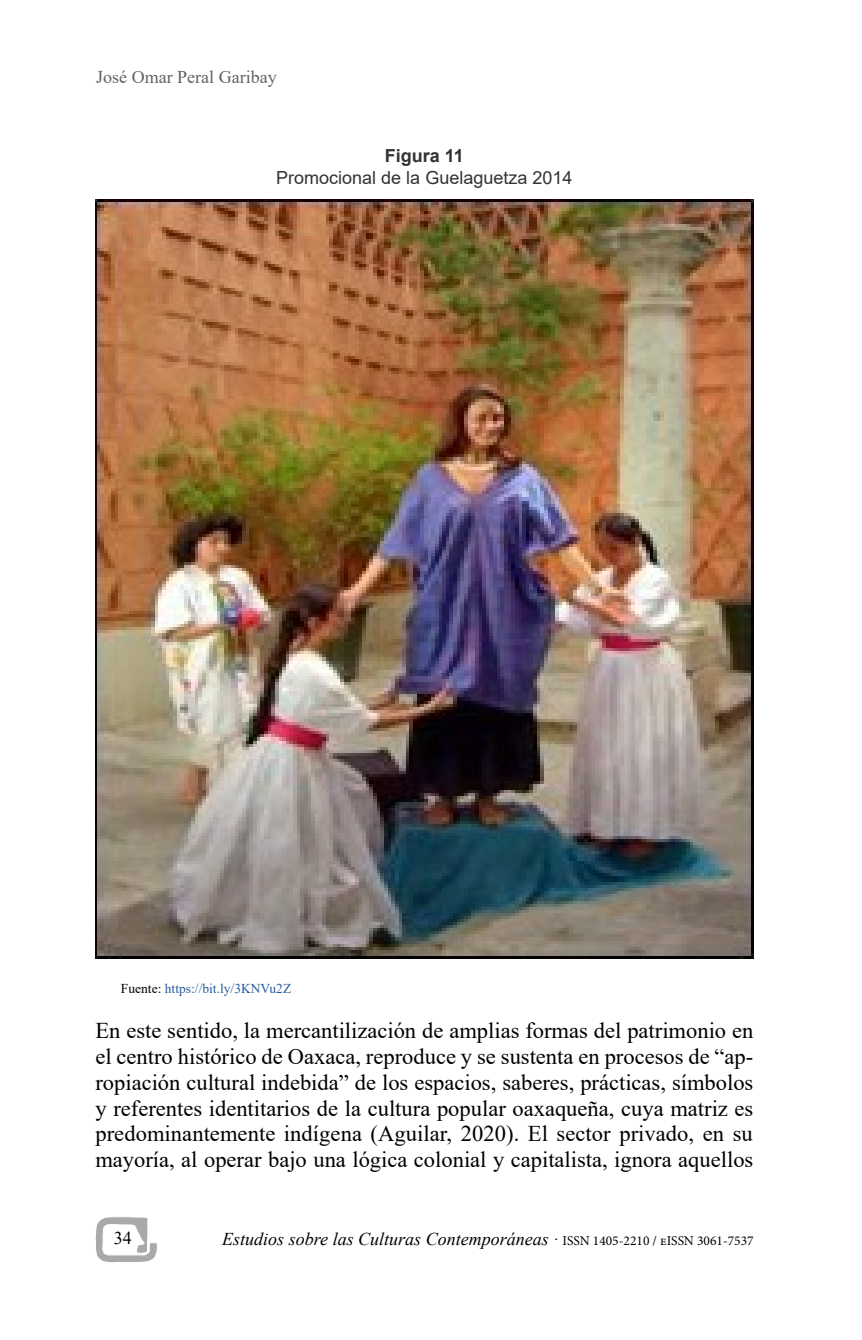
<style>
.page{position:relative;width:862px;height:1340px;background:#fff}
.page>*{position:absolute;margin:0;border:0;box-sizing:border-box;transform-origin:0 0}
.a_parrafo_inicial{font:22.5px/25.9px "Times New Roman";color:#000;text-align:justify}
.t1{font:italic 18px "Times New Roman";color:#000}
.a_titulo_elementos_graficos{font:18px "Arial";color:#333}
.t2{font:18px "Times New Roman";color:#646363}
.a_titulo_elementos_graficos-2{font:700 18px "Arial";color:#333}
.t3{font:18px "Times New Roman";color:#000}
.a_fuente_elementos_graficos{font:13.5px "Times New Roman";color:#275b9b}
.s1{color:#000}
.s2{font-family:"Minion Pro";font-style:normal;font-size:13.5px}
</style>
<div class="page">
<img style="left:96px;top:199px;width:657px;height:759px">
<svg style="left:95px;top:1217px;width:62px;height:46px"></svg>
<p class="t2" style="left:96px;top:64px;width:182px">José Omar Peral Garibay</p>
<p class="a_titulo_elementos_graficos-2" style="left:384px;top:143px;width:81px">Figura 11</p>
<p class="a_titulo_elementos_graficos" style="left:276px;top:165px;width:298px">Promocional de la Guelaguetza 2014</p>
<p class="a_fuente_elementos_graficos" style="left:121px;top:978px;width:172px"><span class="s1">Fuente:</span> https://bit.ly/3KNVu2Z</p>
<p class="a_parrafo_inicial" style="left:95px;top:1016px;width:659px">En este sentido, la mercantilización de amplias formas del patrimonio en el centro histórico de Oaxaca, reproduce y se sustenta en procesos de “ap&shy;ropiación cultural indebida” de los espacios, saberes, prácticas, símbolos y referentes identitarios de la cultura popular oaxaqueña, cuya matriz es predominantemente indígena (Aguilar, 2020). El sector privado, en su mayoría, al operar bajo una lógica colonial y capitalista, ignora aquellos</p>
<p class="t3" style="left:114px;top:1224px;width:19px">34</p>
<p class="t1" style="left:222px;top:1226px;width:532px">Estudios sobre las Culturas Contemporáneas · <span class="s2">ISSN 1405-2210 / eISSN 3061-7537</span></p>
</div>
